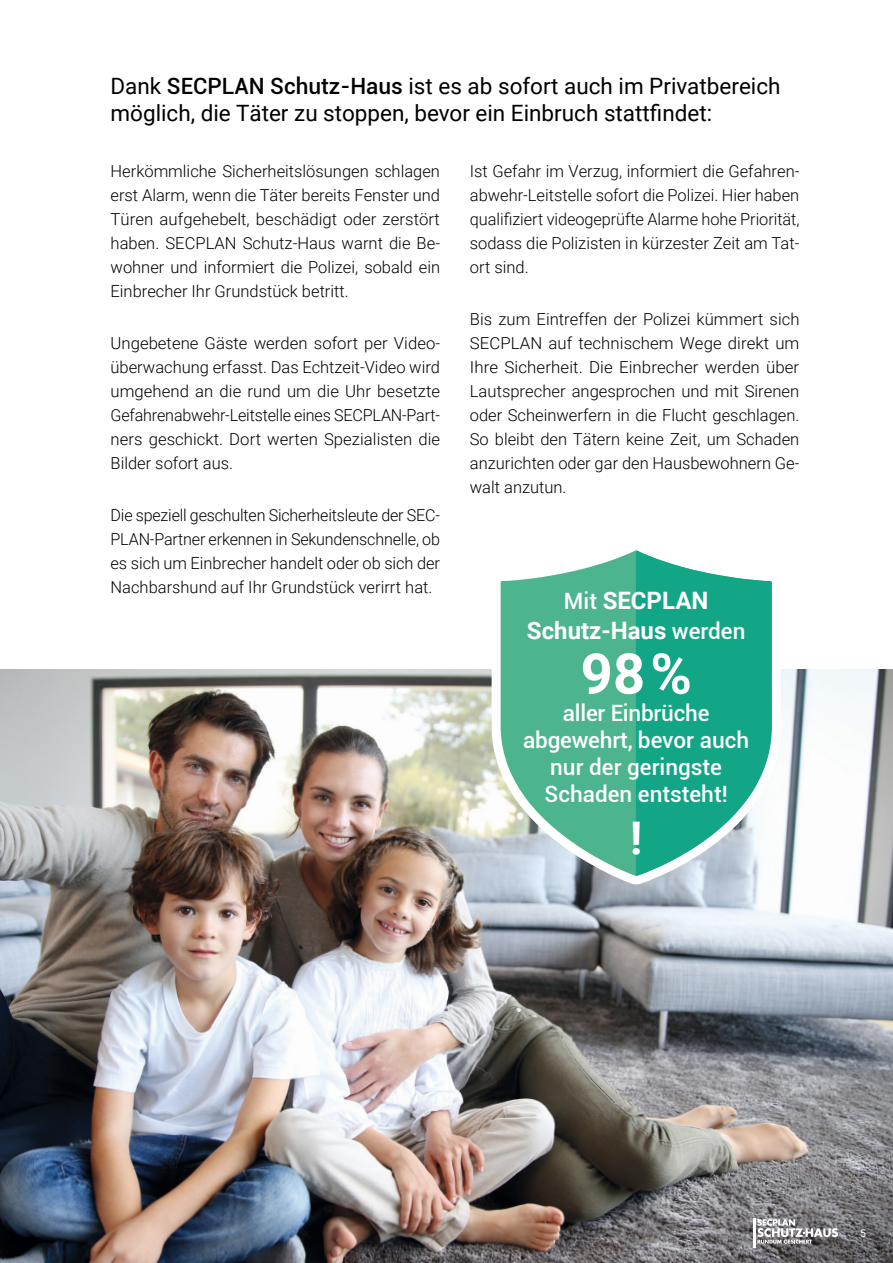
<style>
.page{position:relative;width:893px;height:1263px;background:#fff}
.page>*{position:absolute;margin:0;border:0;box-sizing:border-box;transform-origin:0 0}
.t1{font:700 56.4px "Roboto";color:#fff}
.t2{font:700 45px "Roboto";color:#fff}
.t3{font:700 24px/30px "Roboto";color:#fff;text-align:center}
.t4{font:22.5px/27px "Roboto";color:#000}
.t5{font:500 22.5px/27px "Roboto";color:#fff;text-align:center}
.t6{font:300 16.5px/24px "Roboto";color:#000;text-align:justify}
.t7{font:10.5px "Roboto";color:#fff}
.s1{font-weight:500}
.s2{font-weight:500;font-size:22.5px}
</style>
<div class="page">
<img style="left:0;top:670px;width:893px;height:593px">
<svg style="left:753px;top:1218px;width:85px;height:29px"></svg>
<svg style="left:492px;top:582px;width:289px;height:302px"></svg>
<svg style="left:501px;top:550px;width:135px;height:326px;background:#6abe9e"></svg>
<svg style="left:636px;top:550px;width:136px;height:326px;background:#3bb39a"></svg>
<h3 class="t4" style="left:111px;top:71px;width:671px">Dank <span class="s1">SECPLAN Schutz-Haus</span> ist es ab sofort auch im Privatbereich möglich, die Täter zu stoppen, bevor ein Einbruch stattfindet:</h3>
<p class="t6" style="left:111px;top:158px;width:331px">Herkömmliche Sicherheitslösungen schlagen erst Alarm, wenn die Täter bereits Fenster und Türen aufgehebelt, beschädigt oder zerstört haben. SECPLAN Schutz-Haus warnt die Be&shy;wohner und informiert die Polizei, sobald ein Einbrecher Ihr Grundstück betritt.</p>
<p class="t6" style="left:111px;top:330px;width:331px">Ungebetene Gäste werden sofort per Video&shy;überwachung erfasst. Das Echtzeit-Video wird umgehend an die rund um die Uhr besetzte Gefahrenabwehr-Leitstelle eines SECPLAN-Part&shy;ners geschickt. Dort werten Spezialisten die Bilder sofort aus.</p>
<p class="t6" style="left:111px;top:502px;width:331px">Die speziell geschulten Sicherheitsleute der SEC-PLAN-Partner erkennen in Sekundenschnelle, ob es sich um Einbrecher handelt oder ob sich der Nachbarshund auf Ihr Grundstück verirrt hat.</p>
<p class="t6" style="left:470px;top:158px;width:331px">Ist Gefahr im Verzug, informiert die Gefahren&shy;abwehr-Leitstelle sofort die Polizei. Hier haben qualifiziert videogeprüfte Alarme hohe Priorität, sodass die Polizisten in kürzester Zeit am Tat&shy;ort sind.</p>
<p class="t6" style="left:470px;top:306px;width:331px">Bis zum Eintreffen der Polizei kümmert sich SECPLAN auf technischem Wege direkt um Ihre Sicherheit. Die Einbrecher werden über Lautsprecher angesprochen und mit Sirenen oder Scheinwerfern in die Flucht geschlagen.<br>So bleibt den Tätern keine Zeit, um Schaden anzurichten oder gar den Hausbewohnern Ge&shy;walt anzutun.</p>
<h3 class="t3" style="left:527px;top:584px;width:220px"><span class="s2">Mit</span> SECPLAN<br>Schutz-Haus <span class="s2">werden</span></h3>
<h1 class="t1" style="left:580px;top:634px;width:113px">98%</h1>
<h3 class="t5" style="left:523px;top:698px;width:228px">aller Einbrüche abgewehrt, bevor auch nur der geringste<br>Schaden entsteht!</h3>
<h2 class="t2" style="left:630px;top:806px;width:14px">!</h2>
<p class="t7" style="left:860px;top:1225px;width:7px">5</p>
</div>
